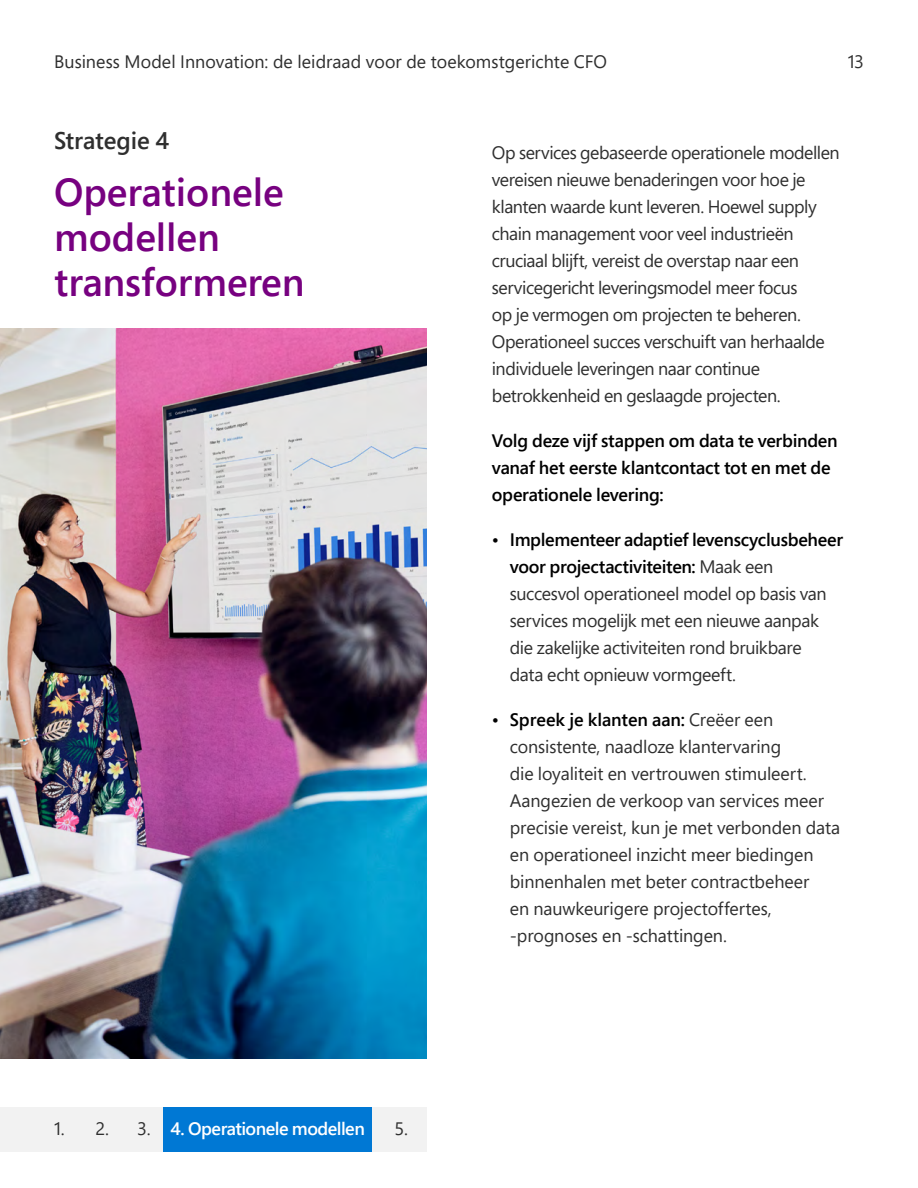
<style>
.page{position:relative;width:918px;height:1188px;background:#fff}
.page>*{position:absolute;margin:0;border:0;box-sizing:border-box;transform-origin:0 0}
.H3_26_34{font:600 39px/45px "Segoe Pro";color:#770180}
.quotes_16_22{font:600 24px "Segoe Pro";color:#2f2f2f}
.P_12_18{font:18px/27px "Segoe Pro";letter-spacing:-.02em;color:#2f2f2f}
.P_12_18-2{font:600 18px/27px "Segoe Pro";letter-spacing:-.015em;color:#000}
.P_12_18-3{font:18px "Segoe Pro";letter-spacing:.005em;color:#2f2f2f}
.P_12_18-4{font:600 18px "Segoe Pro";letter-spacing:-.025em;color:#fff}
.s1{color:#000}
.s2{font-weight:600;color:#000}
</style>
<div class="page">
<img style="left:0;top:328px;width:426px;height:731px">
<div style="left:0;top:1107px;width:426px;height:45px;background:#f2f2f2"></div>
<div style="left:164px;top:1107px;width:208px;height:45px;background:#0078d4"></div>
<p class="P_12_18-3" style="left:54px;top:49px;width:555px">Business Model Innovation: de leidraad voor de toekomstgerichte CFO</p>
<p class="P_12_18" style="left:848px;top:47px;width:18px">13</p>
<p class="quotes_16_22" style="left:54px;top:124px;width:117px">Strategie 4</p>
<p class="H3_26_34" style="left:54px;top:168px;width:252px">Operationele modellen transformeren</p>
<p class="P_12_18" style="left:54px;top:1115px;width:12px">1.</p>
<p class="P_12_18" style="left:95px;top:1115px;width:15px">2.</p>
<p class="P_12_18" style="left:137px;top:1115px;width:15px">3.</p>
<p class="P_12_18-4" style="left:171px;top:1116px;width:196px">4. Operationele modellen</p>
<p class="P_12_18" style="left:394px;top:1115px;width:15px">5.</p>
<p class="P_12_18" style="left:492px;top:139px;width:349px">Op services gebaseerde operationele modellen vereisen nieuwe benaderingen voor hoe je klanten waarde kunt leveren. Hoewel supply chain management voor veel industrieën cruciaal blijft, vereist de overstap naar een servicegericht leveringsmodel meer focus<br>op je vermogen om projecten te beheren.<br>Operationeel succes verschuift van herhaalde individuele leveringen naar continue betrokkenheid en geslaagde projecten.</p>
<p class="P_12_18-2" style="left:492px;top:427px;width:347px">Volg deze vijf stappen om data te verbinden vanaf het eerste klantcontact tot en met de operationele levering:</p>
<p class="P_12_18" style="left:510px;top:526px;width:335px;text-indent:-18px"><span class="s1">•</span> <span class="s2">Implementeer adaptief levenscyclusbeheer voor projectactiviteiten:</span> Maak een succesvol operationeel model op basis van services mogelijk met een nieuwe aanpak die zakelijke activiteiten rond bruikbare<br>data echt opnieuw vormgeeft.</p>
<p class="P_12_18" style="left:510px;top:706px;width:332px;text-indent:-18px"><span class="s1">•</span> <span class="s2">Spreek je klanten aan:</span> Creëer een consistente, naadloze klantervaring<br>die loyaliteit en vertrouwen stimuleert.<br>Aangezien de verkoop van services meer precisie vereist, kun je met verbonden data en operationeel inzicht meer biedingen binnenhalen met beter contractbeheer<br>en nauwkeurigere projectoffertes, -prognoses en -schattingen.</p>
</div>
